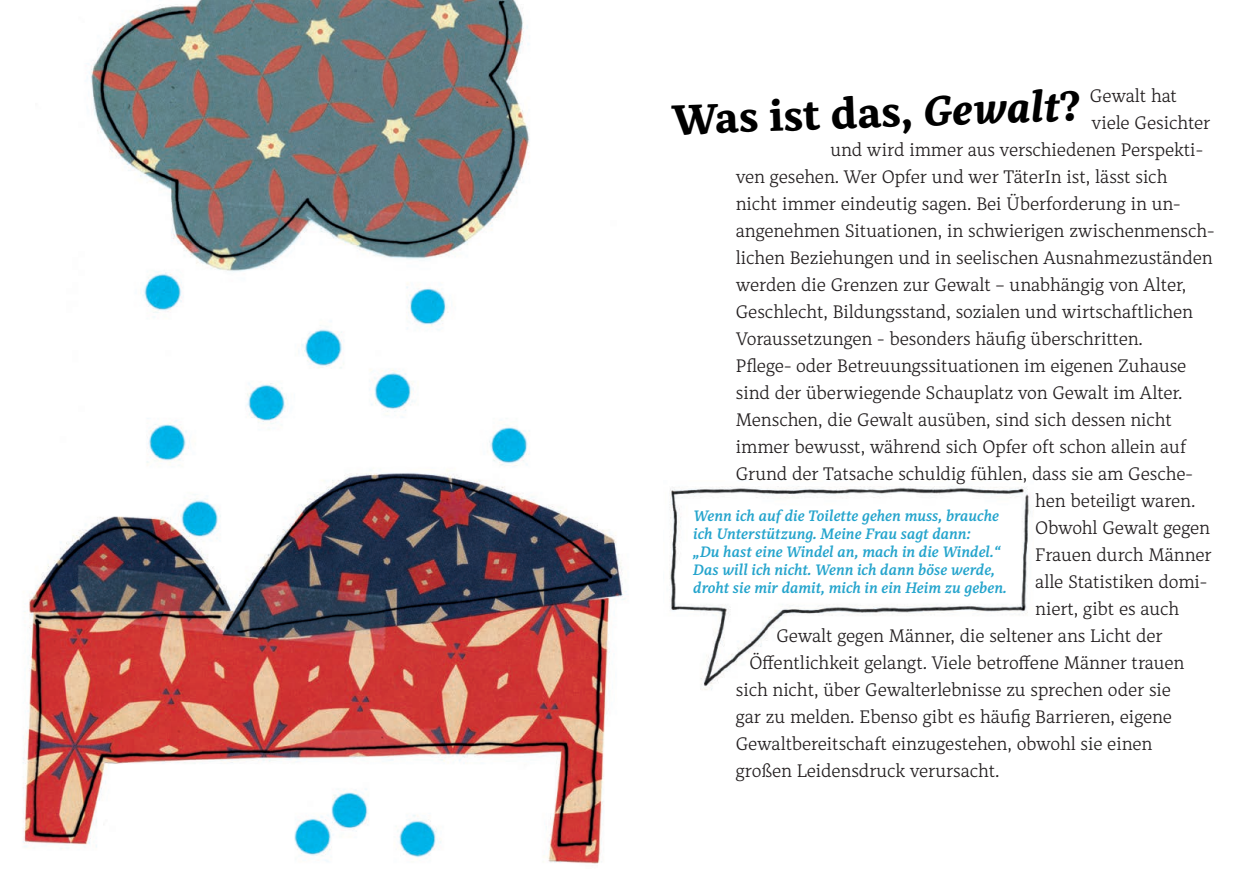
<style>
.page{position:relative;width:1259px;height:893px;background:#fff}
.page>*{position:absolute;margin:0;border:0;box-sizing:border-box;transform-origin:0 0}
.t1{font:800 42px "Alkes";color:#000}
.t2{font:300 18px/27px "Alkes";letter-spacing:-.005em;color:#231f20}
.t3{font:italic 600 15px/18px "Alkes";color:#24a4cc}
.s1{font-style:italic}
</style>
<div class="page">
<img style="left:669px;top:486px;width:362px;height:204px">
<img style="left:23px;top:0;width:605px;height:864px">
<p class="t1" style="left:670px;top:92px;width:411px;rotate:-2deg">Was ist das, <span class="s1">Gewalt</span>?</p>
<p class="t2" style="left:1090px;top:82px;width:89px">Gewalt hat</p>
<p class="t2" style="left:1091px;top:109px;width:120px">viele Gesichter</p>
<p class="t2" style="left:830px;top:136px;width:374px">und wird immer aus verschiedenen Perspekti-</p>
<p class="t2" style="left:736px;top:163px;width:433px">ven gesehen. Wer Opfer und wer TäterIn ist, lässt sich</p>
<p class="t2" style="left:736px;top:190px;width:446px">nicht immer eindeutig sagen. Bei Überforderung in un-</p>
<p class="t2" style="left:736px;top:217px;width:480px">angenehmen Situationen, in schwierigen zwischenmensch&shy;lichen Beziehungen und in seelischen Ausnahmezuständen werden die Grenzen zur Gewalt – unabhängig von Alter, Geschlecht, Bildungsstand, sozialen und wirtschaftlichen Voraussetzungen - besonders häufig überschritten.</p>
<p class="t2" style="left:736px;top:352px;width:452px">Pflege- oder Betreuungssituationen im eigenen Zuhause</p>
<p class="t2" style="left:736px;top:379px;width:448px">sind der überwiegende Schauplatz von Gewalt im Alter.</p>
<p class="t2" style="left:736px;top:406px;width:438px">Menschen, die Gewalt ausüben, sind sich dessen nicht</p>
<p class="t2" style="left:736px;top:433px;width:452px">immer bewusst, während sich Opfer oft schon allein auf</p>
<p class="t2" style="left:736px;top:460px;width:458px">Grund der Tatsache schuldig fühlen, dass sie am Gesche-</p>
<p class="t2" style="left:1035px;top:487px;width:162px">hen beteiligt waren.</p>
<p class="t2" style="left:1035px;top:514px;width:176px">Obwohl Gewalt gegen</p>
<p class="t2" style="left:1035px;top:541px;width:178px">Frauen durch Männer</p>
<p class="t2" style="left:1035px;top:568px;width:174px">alle Statistiken domi-</p>
<p class="t2" style="left:776px;top:595px;width:404px;text-indent:259px">niert, gibt es auch<br>Gewalt gegen Männer, die seltener ans Licht der</p>
<p class="t2" style="left:736px;top:649px;width:450px;text-indent:14px">Öffentlichkeit gelangt. Viele betroffene Männer trauen sich nicht, über Gewalterlebnisse zu sprechen oder sie</p>
<p class="t2" style="left:736px;top:703px;width:438px">gar zu melden. Ebenso gibt es häufig Barrieren, eigene</p>
<p class="t2" style="left:736px;top:730px;width:418px">Gewaltbereitschaft einzugestehen, obwohl sie einen</p>
<p class="t2" style="left:736px;top:757px;width:265px">großen Leidensdruck verursacht.</p>
<p class="t3" style="left:693px;top:507px;width:307px">Wenn ich auf die Toilette gehen muss, brauche ich Unterstützung. Meine Frau sagt dann:</p>
<p class="t3" style="left:693px;top:543px;width:315px">„Du hast eine Windel an, mach in die Windel.“<br>Das will ich nicht. Wenn ich dann böse werde, droht sie mir damit, mich in ein Heim zu geben.</p>
</div>
